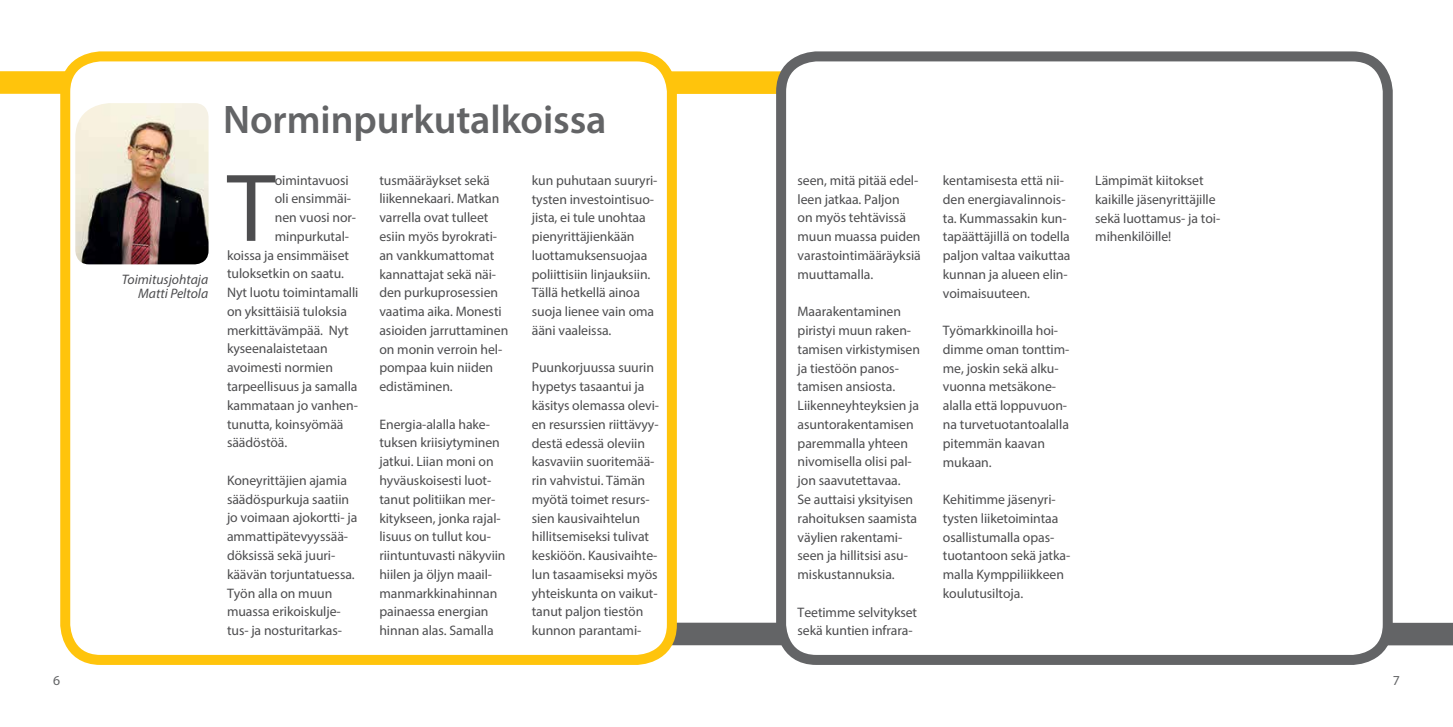
<style>
.page{position:relative;width:1453px;height:727px;background:#fff}
.page>*{position:absolute;margin:0;border:0;box-sizing:border-box;transform-origin:0 0}
.t1{font:97.25px "Myriad Pro";color:#4d4d4f}
.t2{font:600 40px "Myriad Pro";letter-spacing:-.005em;color:#636466}
.t3{font:13.75px/18.8px "Myriad Pro";letter-spacing:-.005em;color:#4d4d4f}
.t4{font:italic 13.75px/13.9px "Myriad Pro";color:#4d4d4f;text-align:right}
.t5{font:13.75px "Myriad Pro";color:#636466}
</style>
<div class="page">
<div style="left:644px;top:622px;width:809px;height:23px;background:#636466"></div>
<div style="left:0;top:71px;width:802px;height:23px;background:#ffc40c"></div>
<div style="left:781px;top:56px;width:607px;height:603px;background:#fff;border-radius:35px"></div>
<div style="left:776px;top:51px;width:617px;height:613px;border:10px solid #636466;border-radius:35px"></div>
<div style="left:65px;top:56px;width:607px;height:603px;background:#fff;border-radius:35px"></div>
<div style="left:60px;top:51px;width:617px;height:613px;border:10px solid #ffc40c;border-radius:35px"></div>
<img style="left:75px;top:103px;width:134px;height:161px">
<p class="t4" style="left:122px;top:272px;width:88px">Toimitusjohtaja<br>Matti Peltola</p>
<h2 class="t2" style="left:223px;top:94px;width:385px">Norminpurkutalkoissa</h2>
<h1 class="t1" style="left:227px;top:148px;width:50px">T</h1>
<p class="t3" style="left:275px;top:170px;width:75px">oimintavuosi</p>
<p class="t3" style="left:379px;top:170px;width:130px">tusmääräykset sekä liikennekaari. Matkan varrella ovat tulleet esiin myös byrokrati&shy;an vankkumattomat kannattajat sekä näi&shy;den purkuprosessien vaatima aika. Monesti asioiden jarruttaminen on monin verroin hel&shy;pompaa kuin niiden edistäminen.</p>
<p class="t3" style="left:379px;top:414px;width:128px">Energia-alalla hake&shy;tuksen kriisiytyminen jatkui. Liian moni on hyväuskoisesti luot&shy;tanut politiikan mer&shy;kitykseen, jonka rajal&shy;lisuus on tullut kou&shy;riintuntuvasti näkyviin hiilen ja öljyn maail&shy;manmarkkinahinnan painaessa energian hinnan alas. Samalla</p>
<p class="t3" style="left:532px;top:170px;width:127px">kun puhutaan suuryri&shy;tysten investointisuo&shy;jista, ei tule unohtaa pienyrittäjienkään luottamuksensuojaa poliittisiin linjauksiin.<br>Tällä hetkellä ainoa suoja lienee vain oma ääni vaaleissa.</p>
<p class="t3" style="left:532px;top:358px;width:129px">Puunkorjuussa suurin hypetys tasaantui ja käsitys olemassa olevi&shy;en resurssien riittävyy&shy;destä edessä oleviin kasvaviin suoritemää&shy;rin vahvistui. Tämän myötä toimet resurs&shy;sien kausivaihtelun hillitsemiseksi tulivat keskiöön. Kausivaihte&shy;lun tasaamiseksi myös yhteiskunta on vaikut&shy;tanut paljon tiestön kunnon parantami-</p>
<p class="t3" style="left:275px;top:189px;width:78px">oli ensimmäi-</p>
<p class="t3" style="left:275px;top:208px;width:83px">nen vuosi nor-</p>
<p class="t3" style="left:275px;top:226px;width:76px">minpurkutal-</p>
<p class="t3" style="left:227px;top:245px;width:124px">koissa ja ensimmäiset</p>
<p class="t3" style="left:227px;top:264px;width:118px">tuloksetkin on saatu.</p>
<p class="t3" style="left:227px;top:283px;width:133px">Nyt luotu toimintamalli</p>
<p class="t3" style="left:227px;top:301px;width:121px">on yksittäisiä tuloksia</p>
<p class="t3" style="left:227px;top:320px;width:123px">merkittävämpää. Nyt</p>
<p class="t3" style="left:227px;top:339px;width:102px">kyseenalaistetaan</p>
<p class="t3" style="left:227px;top:358px;width:108px">avoimesti normien</p>
<p class="t3" style="left:227px;top:377px;width:132px">tarpeellisuus ja samalla</p>
<p class="t3" style="left:227px;top:395px;width:132px">kammataan jo vanhen-</p>
<p class="t3" style="left:227px;top:414px;width:118px">tunutta, koinsyömää</p>
<p class="t3" style="left:227px;top:433px;width:62px">säädöstöä.</p>
<p class="t3" style="left:227px;top:470px;width:132px">Koneyrittäjien ajamia säädöspurkuja saatiin jo voimaan ajokortti- ja ammattipätevyyssää&shy;döksissä sekä juuri&shy;käävän torjuntatuessa.<br>Työn alla on muun muassa erikoiskulje&shy;tus- ja nosturitarkas-</p>
<p class="t3" style="left:797px;top:171px;width:125px">seen, mitä pitää edel&shy;leen jatkaa. Paljon<br>on myös tehtävissä muun muassa puiden varastointimääräyksiä muuttamalla.</p>
<p class="t3" style="left:797px;top:302px;width:124px">Maarakentaminen piristyi muun raken&shy;tamisen virkistymisen ja tiestöön panos&shy;tamisen ansiosta.<br>Liikenneyhteyksien ja asuntorakentamisen paremmalla yhteen nivomisella olisi pal&shy;jon saavutettavaa.<br>Se auttaisi yksityisen rahoituksen saamista väylien rakentami&shy;seen ja hillitsisi asu&shy;miskustannuksia.</p>
<p class="t3" style="left:797px;top:602px;width:121px">Teetimme selvitykset sekä kuntien infrara-</p>
<p class="t3" style="left:943px;top:171px;width:129px">kentamisesta että nii&shy;den energiavalinnois&shy;ta. Kummassakin kun&shy;tapäättäjillä on todella paljon valtaa vaikuttaa kunnan ja alueen elin&shy;voimaisuuteen.</p>
<p class="t3" style="left:943px;top:321px;width:128px">Työmarkkinoilla hoi&shy;dimme oman tonttim&shy;me, joskin sekä alku&shy;vuonna metsäkone&shy;alalla että loppuvuon&shy;na turvetuotantoalalla pitemmän kaavan mukaan.</p>
<p class="t3" style="left:943px;top:489px;width:129px">Kehitimme jäsenyri&shy;tysten liiketoimintaa osallistumalla opas&shy;tuotantoon sekä jatka&shy;malla Kymppiliikkeen koulutusiltoja.</p>
<p class="t3" style="left:1095px;top:171px;width:126px">Lämpimät kiitokset kaikille jäsenyrittäjille sekä luottamus- ja toi&shy;mihenkilöille!</p>
<p class="t5" style="left:53px;top:672px;width:9px">6</p>
<p class="t5" style="left:1392px;top:672px;width:9px">7</p>
</div>
